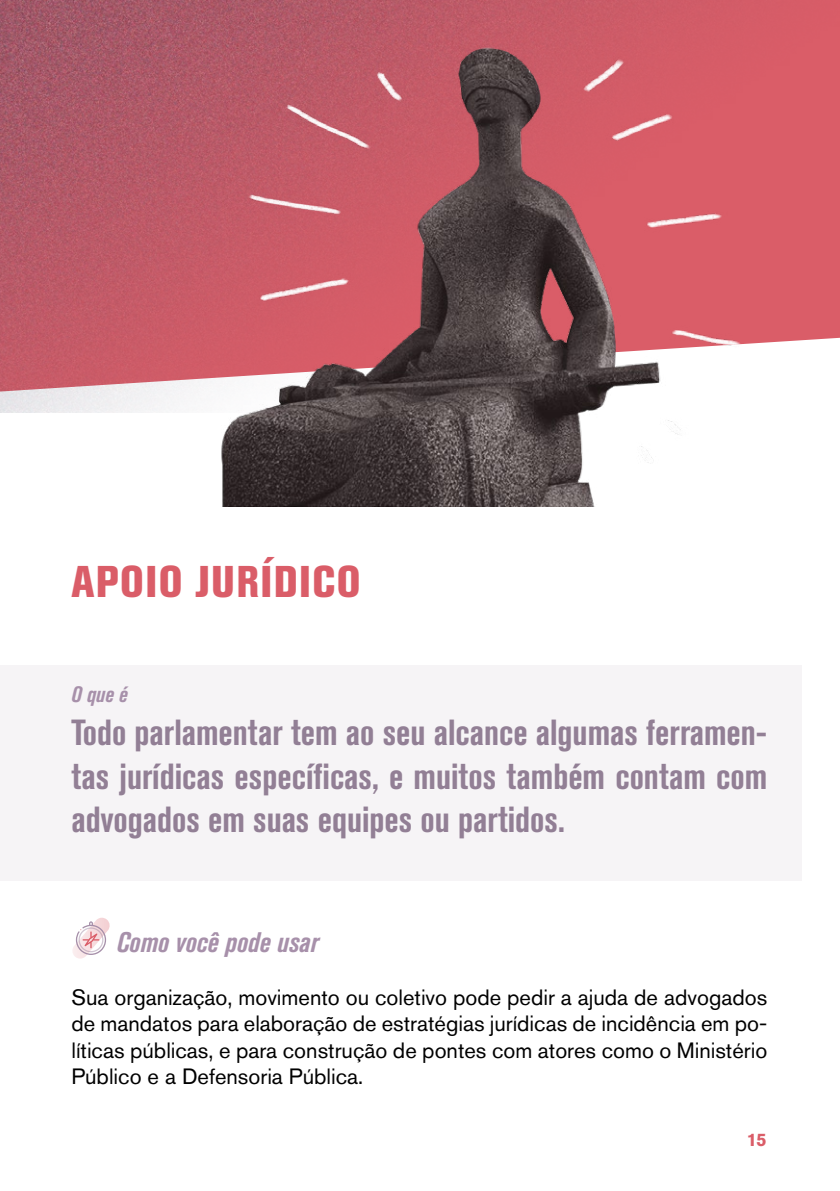
<style>
.page{position:relative;width:840px;height:1191px;background:#fff}
.page>*{position:absolute;margin:0;border:0;box-sizing:border-box;transform-origin:0 0}
.t1{font:800 condensed 44px "Akzidenz Grotesk Pro";letter-spacing:.03em;color:#da5d68}
.t2{font:700 condensed 36px/43.2px "Akzidenz Grotesk Pro";color:#927f95;text-align:justify}
.t3{font:italic 700 condensed 28px "Akzidenz Grotesk Pro";color:#a790aa}
.t4{font:22px/26.4px "Akzidenz Grotesk Pro";color:#000;text-align:justify}
.t5{font:italic 700 condensed 22px "Akzidenz Grotesk Pro";color:#a790aa}
.t6{font:700 18px "Akzidenz Grotesk Pro";color:#da5d68}
</style>
<div class="page">
<div style="left:0;top:665px;width:801px;height:215px;background:#f6f4f6"></div>
<img style="left:0;top:3px;width:839px;height:504px">
<svg style="left:73px;top:917px;width:37px;height:41px"></svg>
<h1 class="t1" style="left:72px;top:553px;width:290px">APOIO JURÍDICO</h1>
<p class="t5" style="left:71px;top:680px;width:58px">O que é</p>
<h2 class="t2" style="left:71px;top:710px;width:697px">Todo parlamentar tem ao seu alcance algumas ferramen&shy;tas jurídicas específicas, e muitos também contam com advogados em suas equipes ou partidos.</h2>
<p class="t3" style="left:117px;top:924px;width:203px">Como você pode usar</p>
<p class="t4" style="left:71px;top:983px;width:697px">Sua organização, movimento ou coletivo pode pedir a ajuda de advogados de mandatos para elaboração de estratégias jurídicas de incidência em po&shy;líticas públicas, e para construção de pontes com atores como o Ministério Público e a Defensoria Pública.</p>
<p class="t6" style="left:746px;top:1127px;width:21px">15</p>
</div>
